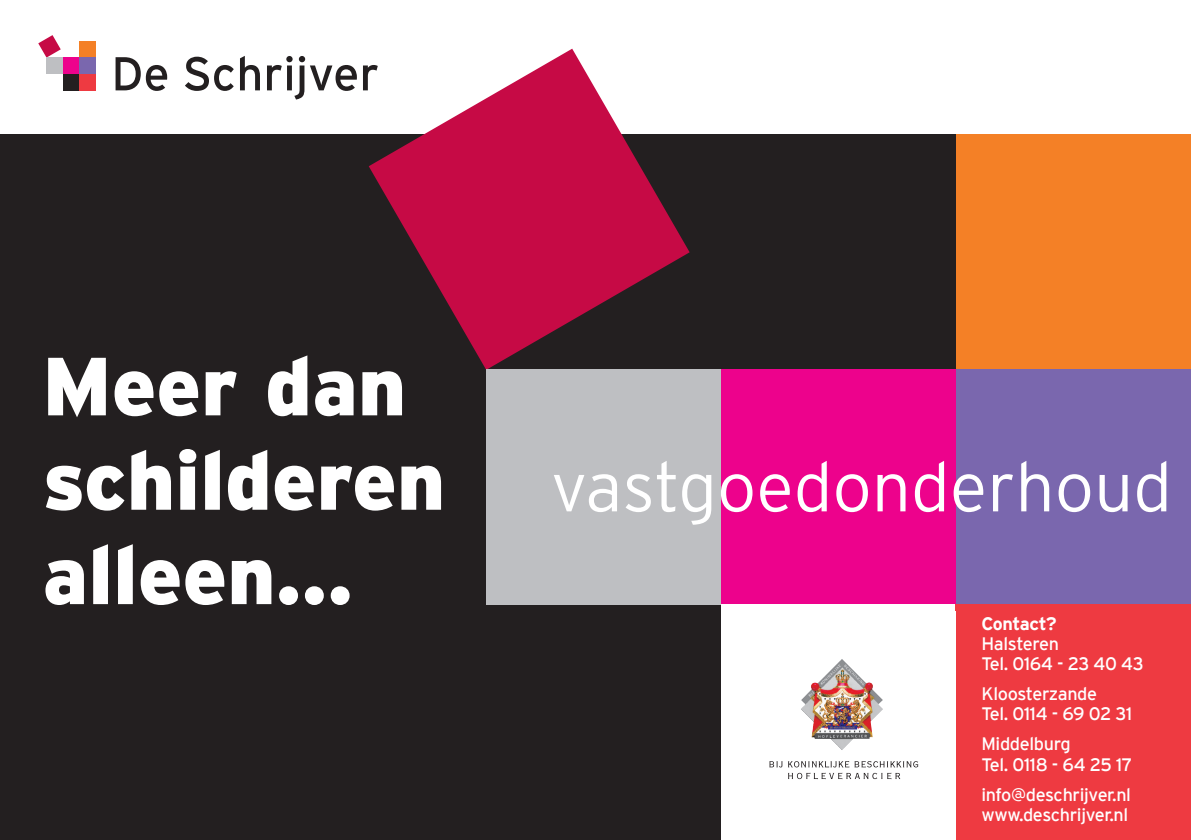
<style>
.page{position:relative;width:1191px;height:840px;background:#fff}
.page>*{position:absolute;margin:0;border:0;box-sizing:border-box;transform-origin:0 0}
.t1{font:900 82.2px/94.2px "Interstate";color:#fff}
.t2{font:300 69.4px "Interstate";color:#fff}
.t3{font:18px/20px "Interstate";letter-spacing:-.02em;color:#fff}
.t4{font:700 18px "Interstate";letter-spacing:-.025em;color:#fff}
</style>
<div class="page">
<div style="left:0;top:135px;width:1191px;height:704px;background:#231f20"></div>
<svg style="left:369px;top:49px;width:320px;height:320px;fill:#c60a45"></svg>
<div style="left:956px;top:135px;width:235px;height:234px;background:#f48026"></div>
<div style="left:486px;top:369px;width:235px;height:235px;background:#bebfc2"></div>
<div style="left:721px;top:369px;width:235px;height:235px;background:#ed028c"></div>
<div style="left:956px;top:369px;width:235px;height:235px;background:#7a67ae"></div>
<div style="left:721px;top:604px;width:235px;height:235px;background:#fff"></div>
<svg style="left:38px;top:35px;width:23px;height:23px"></svg>
<div style="left:79px;top:41px;width:17px;height:17px;background:#f48026"></div>
<div style="left:46px;top:58px;width:17px;height:16px;background:#bebfc2"></div>
<div style="left:63px;top:58px;width:16px;height:16px;background:#ed028c"></div>
<div style="left:79px;top:58px;width:17px;height:16px;background:#7a67ae"></div>
<div style="left:63px;top:74px;width:16px;height:16px;background:#231f20"></div>
<div style="left:79px;top:74px;width:17px;height:16px;background:#ee3a41"></div>
<svg style="left:116px;top:57px;width:51px;height:34px"></svg>
<svg style="left:185px;top:57px;width:49px;height:34px"></svg>
<svg style="left:240px;top:56px;width:20px;height:34px"></svg>
<svg style="left:267px;top:56px;width:90px;height:43px"></svg>
<svg style="left:363px;top:65px;width:15px;height:25px"></svg>
<div style="left:955px;top:604px;width:236px;height:235px;background:#ee3a41"></div>
<svg style="left:769px;top:761px;width:13px;height:6px"></svg>
<svg style="left:788px;top:761px;width:130px;height:17px"></svg>
<img style="left:801px;top:659px;width:82px;height:90px">
<h1 class="t1" style="left:42px;top:338px;width:404px">Meer dan schilderen alleen...</h1>
<h2 class="t2" style="left:551px;top:447px;width:622px">vastgoedonderhoud</h2>
<p class="t4" style="left:981px;top:613px;width:77px">Contact?</p>
<p class="t3" style="left:981px;top:633px;width:164px">Halsteren<br>Tel. 0164 - 23 40 43</p>
<p class="t3" style="left:981px;top:683px;width:152px">Kloosterzande<br>Tel. 0114 - 69 02 31</p>
<p class="t3" style="left:981px;top:733px;width:153px">Middelburg<br>Tel. 0118 - 64 25 17</p>
<p class="t3" style="left:981px;top:783px;width:151px">info@deschrijver.nl www.deschrijver.nl</p>
</div>
